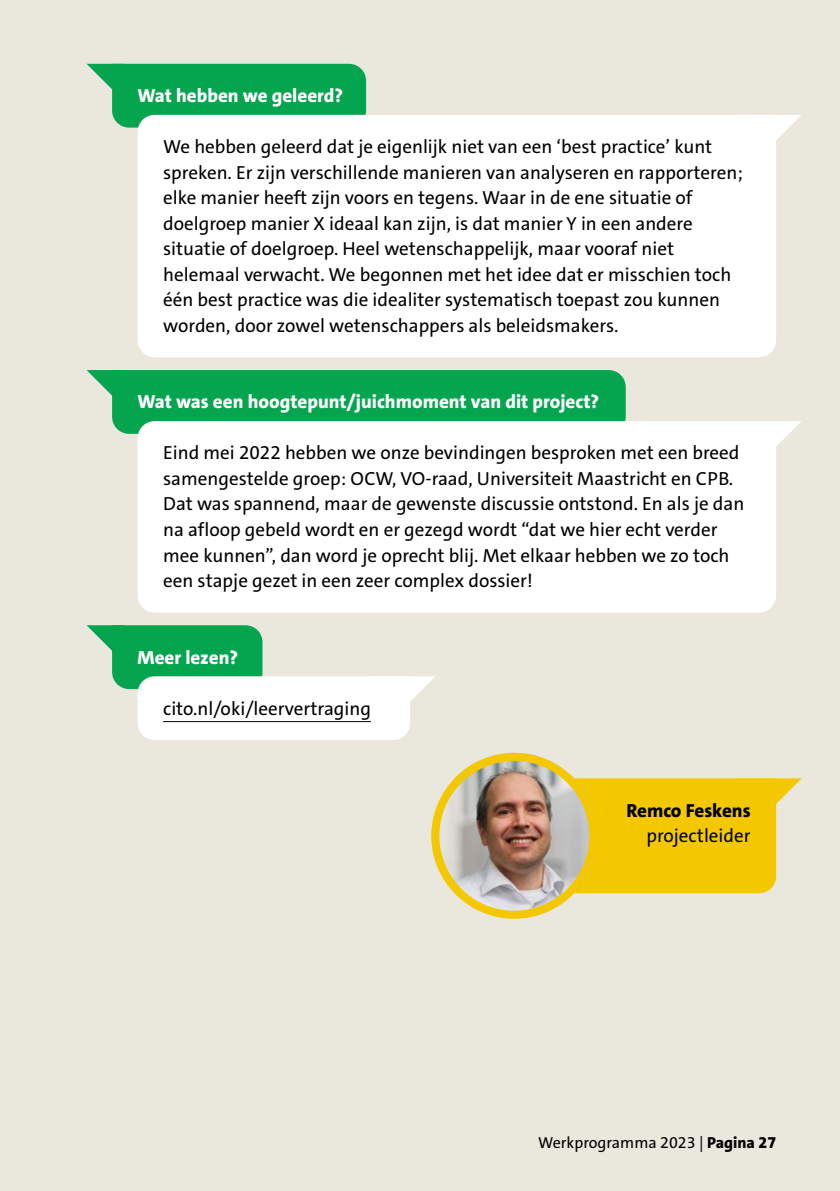
<style>
.page{position:relative;width:840px;height:1191px;background:#fff}
.page>*{position:absolute;margin:0;border:0;box-sizing:border-box;transform-origin:0 0}
.t1{font:19px/25.6px "The Sans Cito";color:#000}
.t2{font:800 19px "The Sans Cito";color:#fff}
.t3{font:800 19px "The Sans Cito";color:#000}
.t4{font:16px "The Sans Cito";color:#000}
.s1{font-weight:800}
</style>
<div class="page">
<div style="left:0;top:0;width:839px;height:1191px;background:#eae7dd"></div>
<div style="left:137px;top:115px;width:638px;height:242px;background:#fff"></div>
<div style="left:137px;top:421px;width:638px;height:191px;background:#fff"></div>
<svg style="left:737px;top:115px;width:64px;height:64px"></svg>
<svg style="left:737px;top:421px;width:64px;height:64px"></svg>
<svg style="left:87px;top:64px;width:279px;height:64px;background:#40b877"></svg>
<svg style="left:86px;top:625px;width:349px;height:115px"></svg>
<svg style="left:86px;top:370px;width:539px;height:64px;background:#3cb875"></svg>
<svg style="left:574px;top:778px;width:227px;height:115px;background:#f2cb18"></svg>
<hr style="left:163px;top:721px;width:208px;height:1px;background:#000">
<img style="left:431px;top:753px;width:166px;height:165px;border-radius:83px">
<div style="left:431px;top:753px;width:166px;height:165px;border:8px solid #f4c800;border-radius:50%"></div>
<p class="t2" style="left:137px;top:83px;width:207px">Wat hebben we geleerd?</p>
<p class="t1" style="left:163px;top:134px;width:580px">We hebben geleerd dat je eigenlijk niet van een ‘best practice’ kunt spreken. Er zijn verschillende manieren van analyseren en rapporteren; elke manier heeft zijn voors en tegens. Waar in de ene situatie of doelgroep manier X ideaal kan zijn, is dat manier Y in een andere situatie of doelgroep. Heel wetenschappelijk, maar vooraf niet helemaal verwacht. We begonnen met het idee dat er misschien toch één best practice was die idealiter systematisch toepast zou kunnen worden, door zowel wetenschappers als beleidsmakers.</p>
<p class="t2" style="left:137px;top:390px;width:463px">Wat was een hoogtepunt/juichmoment van dit project?</p>
<p class="t1" style="left:163px;top:440px;width:582px">Eind mei 2022 hebben we onze bevindingen besproken met een breed samengestelde groep: OCW, VO-raad, Universiteit Maastricht en CPB.<br>Dat was spannend, maar de gewenste discussie ontstond. En als je dan na afloop gebeld wordt en er gezegd wordt “dat we hier echt verder mee kunnen”, dan word je oprecht blij. Met elkaar hebben we zo toch een stapje gezet in een zeer complex dossier!</p>
<p class="t2" style="left:137px;top:645px;width:102px">Meer lezen?</p>
<p class="t1" style="left:163px;top:695px;width:209px">cito.nl/oki/leervertraging</p>
<p class="t3" style="left:626px;top:798px;width:126px">Remco Feskens</p>
<p class="t1" style="left:646px;top:823px;width:106px">projectleider</p>
<p class="t4" style="left:538px;top:1132px;width:239px">Werkprogramma 2023 | <span class="s1">Pagina 27</span></p>
</div>
